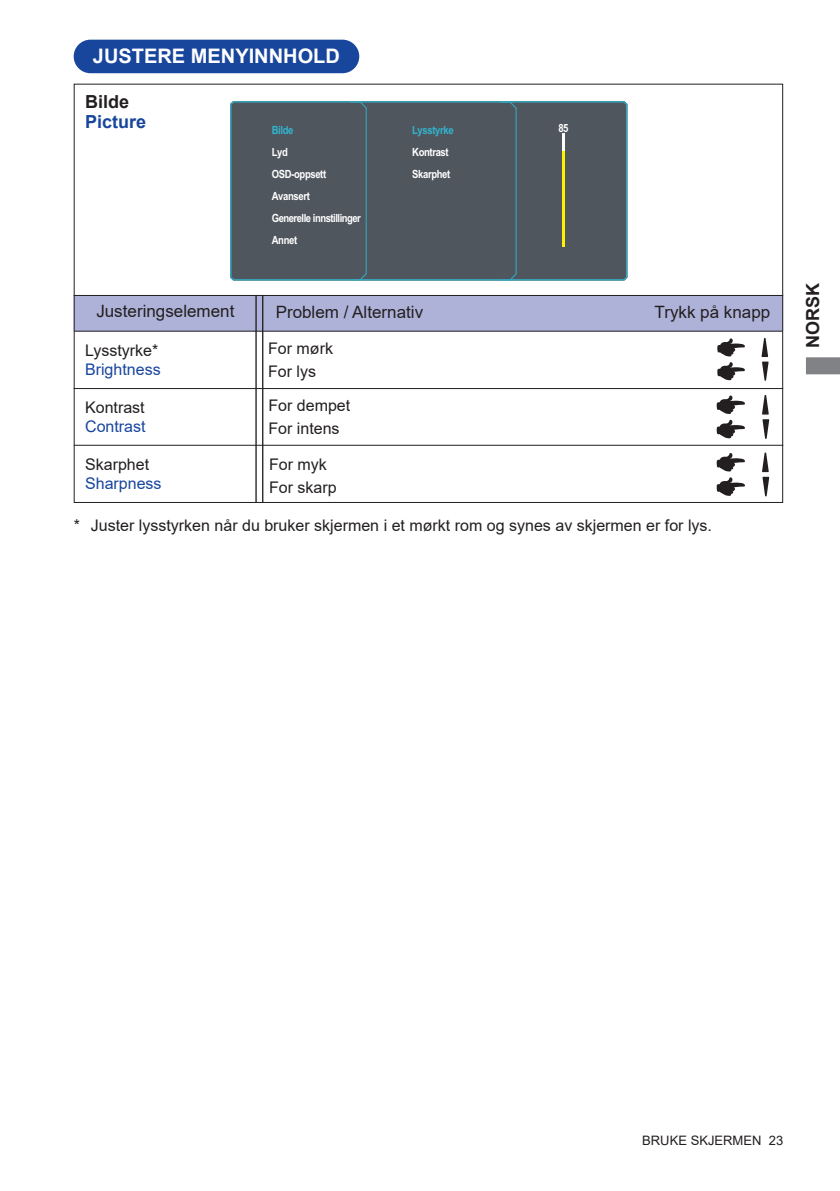
<style>
.page{position:relative;width:840px;height:1191px;background:#fff}
.page>*{position:absolute;margin:0;border:0;box-sizing:border-box;transform-origin:0 0}
.t1{font:700 20px "Arial";color:#fff}
.t2{font:700 18px "Arial";color:#231f20}
.t3{font:700 18px "Arial";color:#18469d}
.t4{font:17px "Arial";color:#231f20}
.t5{font:16px/22.6px "Arial";color:#231f20}
.t6{font:16px "Arial";color:#18469d}
.t7{font:13px "Arial";color:#231f20}
.t8{font:700 11.2px/22px "Arial";letter-spacing:-.035em;color:#fff;scale:.84 1}
.t9{font:700 11.2px "Arial";letter-spacing:-.035em;color:#31b4ce;scale:.84 1}
</style>
<div class="page">
<svg style="left:806px;top:357px;width:33px;height:17px"></svg>
<div style="left:75px;top:41px;width:283px;height:31px;background:#18469d;border-radius:16px"></div>
<div style="left:74px;top:40px;width:285px;height:33px;border:2px solid #18469d;border-radius:16px"></div>
<div style="left:74px;top:295px;width:708px;height:36px;background:#aeb2d8;border:2px solid #aeb2d8"></div>
<hr style="left:74px;top:331px;width:708px;height:1px;background:#231f20">
<hr style="left:74px;top:295px;width:708px;height:1px;background:#231f20">
<hr style="left:255px;top:295px;width:1px;height:207px;background:#231f20">
<hr style="left:262px;top:295px;width:1px;height:207px;background:#231f20">
<hr style="left:74px;top:445px;width:708px;height:1px;background:#231f20">
<hr style="left:74px;top:388px;width:708px;height:1px;background:#231f20">
<div style="left:230px;top:101px;width:397px;height:179px;background:#50565e"></div>
<div style="left:348px;top:101px;width:169px;height:179px;background:#50565e"></div>
<hr style="left:561px;top:133px;width:3px;height:114px;background:#fff">
<hr style="left:561px;top:151px;width:3px;height:96px;background:#fff101">
<svg style="left:717px;top:338px;width:28px;height:42px"></svg>
<svg style="left:761px;top:338px;width:7px;height:43px"></svg>
<svg style="left:716px;top:453px;width:29px;height:18px"></svg>
<svg style="left:716px;top:477px;width:29px;height:19px"></svg>
<svg style="left:762px;top:452px;width:6px;height:44px"></svg>
<svg style="left:716px;top:395px;width:29px;height:43px"></svg>
<svg style="left:762px;top:395px;width:6px;height:44px"></svg>
<p class="t1" style="left:93px;top:42px;width:248px">JUSTERE MENYINNHOLD</p>
<p class="t2" style="left:85px;top:89px;width:46px">Bilde</p>
<p class="t3" style="left:85px;top:109px;width:63px">Picture</p>
<p class="t9" style="left:271px;top:122px;width:27px">Bilde</p>
<p class="t8" style="left:271px;top:163px;width:108px">OSD-oppsett<br>Avansert<br>Generelle innstillinger<br>Annet</p>
<p class="t8" style="left:271px;top:141px;width:21px">Lyd</p>
<p class="t9" style="left:412px;top:122px;width:51px">Lysstyrke</p>
<p class="t8" style="left:558px;top:117px;width:14px">85</p>
<p class="t8" style="left:412px;top:141px;width:47px">Kontrast<br>Skarphet</p>
<p class="t4" style="left:96px;top:299px;width:139px">Justeringselement</p>
<p class="t4" style="left:275px;top:300px;width:149px">Problem / Alternativ</p>
<p class="t4" style="left:654px;top:300px;width:117px">Trykk på knapp</p>
<p class="t5" style="left:268px;top:337px;width:66px">For mørk<br>For lys</p>
<p class="t5" style="left:85px;top:339px;width:75px">Lysstyrke*</p>
<p class="t6" style="left:85px;top:358px;width:77px">Brightness</p>
<p class="t5" style="left:85px;top:396px;width:61px">Kontrast</p>
<p class="t6" style="left:85px;top:415px;width:62px">Contrast</p>
<p class="t5" style="left:268px;top:394px;width:83px">For dempet<br>For intens</p>
<p class="t5" style="left:85px;top:453px;width:66px">Skarphet</p>
<p class="t6" style="left:85px;top:472px;width:78px">Sharpness</p>
<p class="t5" style="left:269px;top:453px;width:69px">For myk<br>For skarp</p>
<p class="t5" style="left:74px;top:514px;width:639px">* Juster lysstyrken når du bruker skjermen i et mørkt rom og synes av skjermen er for lys.</p>
<p class="t2" style="left:799px;top:348px;width:66px;rotate:-90deg">NORSK</p>
<p class="t7" style="left:642px;top:1131px;width:142px">BRUKE SKJERMEN 23</p>
</div>
